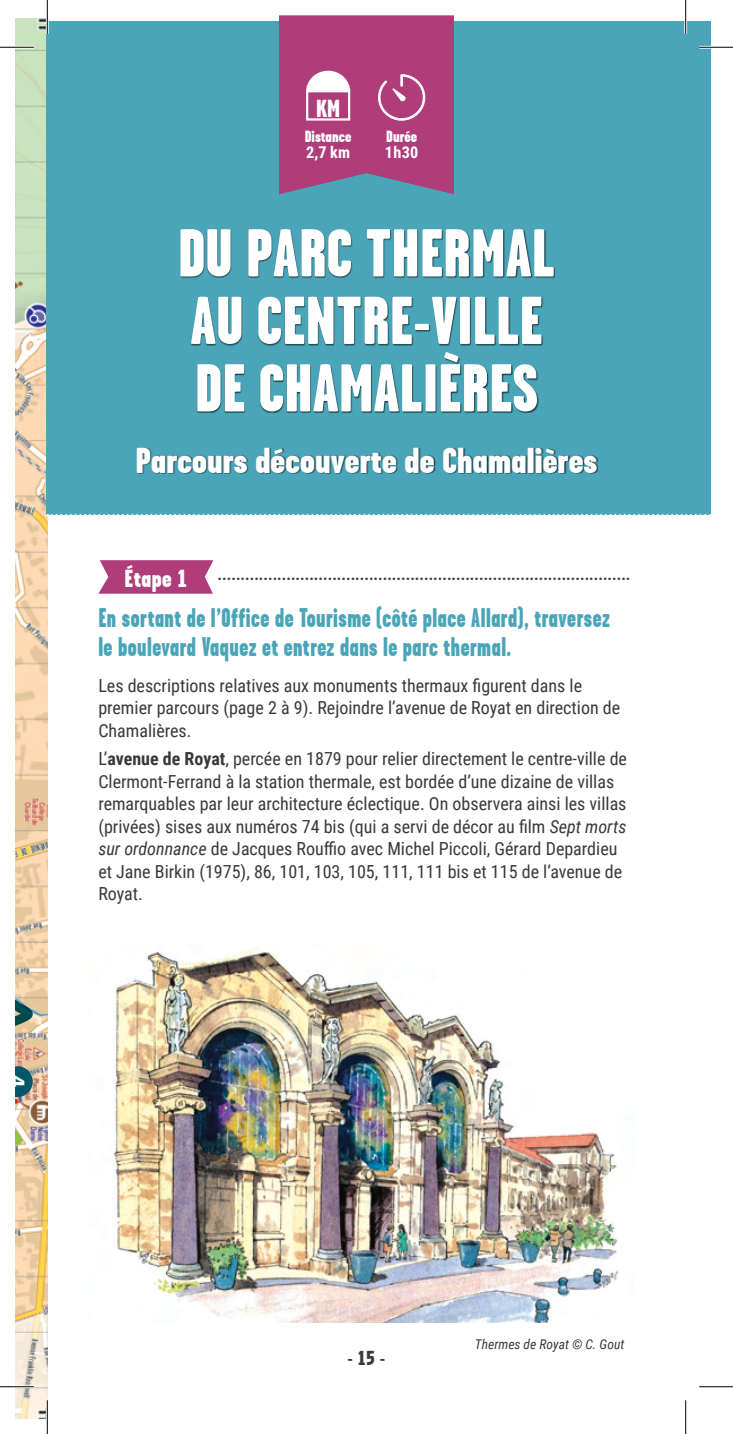
<style>
.page{position:relative;width:733px;height:1434px;background:#fff}
.page>*{position:absolute;margin:0;border:0;box-sizing:border-box;transform-origin:0 0}
.t1{font:900 67.5px/67.5px "Garage Gothic";color:#fff}
.t2{font:900 36px "Garage Gothic";color:#fff;scale:1.06 1}
.t3{font:900 27px/29.2px "Garage Gothic";letter-spacing:.02em;color:#4ba5b8;scale:.85 1}
.t4{font:900 24.75px "Garage Gothic";color:#fff}
.t5{font:700 22.5px "Myriad Pro";color:#fff}
.t6{font:900 20.25px "Garage Gothic";color:#393939}
.t7{font:18px/22.5px "Roboto Condensed";color:#393939}
.t8{font:900 16.2px "Garage Gothic";color:#fff}
.t9{font:700 16.2px "Roboto Condensed";letter-spacing:.02em;color:#fff}
.t10{font:700 15.75px "Roboto Condensed";color:#393939}
.t11{font:italic 13.5px "Roboto Condensed";color:#393939}
.s1{font-family:"Garage Gothic";font-weight:900;font-size:24.75px;color:#fff}
.s2{font-weight:700}
.s3{font-style:italic}
</style>
<div class="page">
<img style="left:15px;top:19px;width:32px;height:1400px">
<svg style="left:15px;top:622px;width:23px;height:490px;background:#dac1a0"></svg>
<div style="left:46px;top:22px;width:664px;height:493px;background:#4ba5b8"></div>
<div style="left:181px;top:230px;width:373px;height:183px;background:#000;opacity:.6"></div>
<div style="left:137px;top:448px;width:461px;height:26px;background:#000;opacity:.6"></div>
<svg style="left:47px;top:514px;width:663px;height:1px"></svg>
<svg style="left:98px;top:560px;width:115px;height:34px;background:#b55086"></svg>
<img style="left:113px;top:948px;width:505px;height:375px">
<svg style="left:279px;top:15px;width:175px;height:179px;background:#ac4c83"></svg>
<hr style="left:0;top:46px;width:34px;height:3px;background:#fff">
<hr style="left:699px;top:46px;width:33px;height:3px;background:#fff">
<hr style="left:0;top:1385px;width:34px;height:3px;background:#fff">
<hr style="left:46px;top:0;width:3px;height:34px;background:#fff">
<hr style="left:46px;top:1400px;width:3px;height:34px;background:#fff">
<hr style="left:684px;top:0;width:2px;height:34px;background:#fff">
<hr style="left:0;top:47px;width:34px;height:1px;background:#000">
<hr style="left:699px;top:47px;width:33px;height:1px;background:#000">
<hr style="left:0;top:1386px;width:34px;height:1px;background:#000">
<hr style="left:699px;top:1386px;width:33px;height:1px;background:#000">
<hr style="left:47px;top:0;width:1px;height:34px;background:#000">
<hr style="left:47px;top:1400px;width:1px;height:34px;background:#000">
<hr style="left:685px;top:0;width:1px;height:34px;background:#000">
<hr style="left:685px;top:1400px;width:1px;height:34px;background:#000">
<p class="t5" style="left:32px;top:1075px;width:14px;rotate:90deg">4</p>
<h3 class="t4" style="left:316px;top:94px;width:26px">KM</h3>
<p class="t8" style="left:305px;top:127px;width:48px">Distance</p>
<p class="t9" style="left:306px;top:141px;width:45px">2,7 km</p>
<p class="t8" style="left:386px;top:127px;width:32px">Durée</p>
<p class="t9" style="left:385px;top:141px;width:35px">1h30</p>
<h1 class="t1" style="left:178px;top:219px;width:378px">DU PARC THERMAL<br>AU CENTRE-VILLE<br>DE CHAMALIÈRES</h1>
<h2 class="t2" style="left:135px;top:440px;width:437px">Parcours découverte de Chamalières</h2>
<p class="t10" style="left:124px;top:564px;width:507px"><span class="s1">Étape 1</span> ..........................................................................................</p>
<h3 class="t3" style="left:98px;top:603px;width:603px">En sortant de l’Office de Tourisme (côté place Allard), traversez le boulevard Vaquez et entrez dans le parc thermal.</h3>
<p class="t7" style="left:98px;top:673px;width:523px">Les descriptions relatives aux monuments thermaux figurent dans le premier parcours (page 2 à 9). Rejoindre l’avenue de Royat en direction de<br>Chamalières.</p>
<p class="t7" style="left:98px;top:747px;width:530px">L’<span class="s2">avenue de Royat</span>, percée en 1879 pour relier directement le centre-ville de Clermont-Ferrand à la station thermale, est bordée d’une dizaine de villas remarquables par leur architecture éclectique. On observera ainsi les villas (privées) sises aux numéros 74 bis (qui a servi de décor au film <span class="s3">Sept morts sur ordonnance</span> de Jacques Rouffio avec Michel Piccoli, Gérard Depardieu et Jane Birkin (1975), 86, 101, 103, 105, 111, 111 bis et 115 de l’avenue de Royat.</p>
<p class="t6" style="left:347px;top:1346px;width:39px">- 15 -</p>
<p class="t11" style="left:474px;top:1334px;width:151px">Thermes de Royat © C. Gout</p>
</div>
